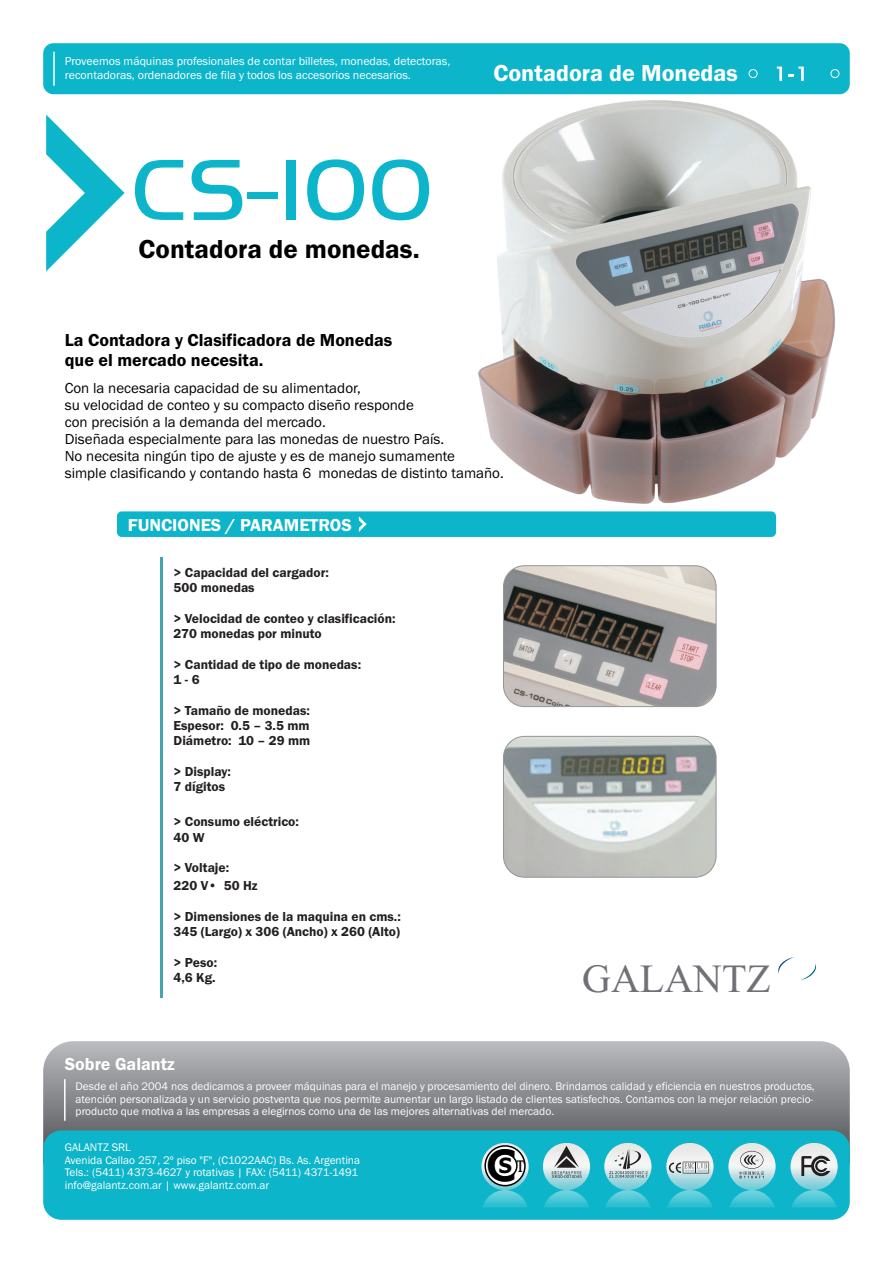
<style>
.page{position:relative;width:893px;height:1263px;background:#fff}
.page>*{position:absolute;margin:0;border:0;box-sizing:border-box;transform-origin:0 0}
.t1{font:90px "Handel Got D Ligh";color:#0cb5ca}
.t2{font:800 43.8px "Futura BT";color:#000}
.t3{font:40.05px "Times New Roman";color:#6f7177}
.t4{font:600 27px "Franklin Gothic";color:#000}
.t5{font:600 24px "Franklin Gothic";color:#fff}
.t6{font:600 18px/20.4px "Franklin Gothic";color:#000}
.t7{font:600 18px "Franklin Gothic";color:#fff}
.t8{font:15px/17px "Franklin Gothic";color:#000}
.t9{font:600 13.5px/15.3px "Franklin Gothic";color:#231f20}
.t10{font:12px/13.6px "Franklin Gothic";color:#fff}
.t11{font:11.4px/12.9px "Franklin Gothic";color:#fff;text-align:justify}
</style>
<div class="page">
<img style="left:477px;top:90px;width:371px;height:424px">
<div style="left:117px;top:511px;width:659px;height:26px;background:#0cb5ca;border-radius:5px"></div>
<svg style="left:359px;top:516px;width:8px;height:16px"></svg>
<svg style="left:46px;top:115px;width:79px;height:156px"></svg>
<div style="left:43px;top:43px;width:807px;height:51px;background:#0cb5ca;border-radius:10px"></div>
<svg style="left:777px;top:67px;width:5px;height:14px"></svg>
<div style="left:749px;top:69px;width:8px;height:9px;border:1px solid #fff;border-radius:50%"></div>
<div style="left:830px;top:69px;width:9px;height:9px;border:1px solid #fff;border-radius:50%"></div>
<hr style="left:53px;top:52px;width:2px;height:34px;background:#fff">
<svg style="left:788px;top:67px;width:16px;height:14px"></svg>
<svg style="left:43px;top:1041px;width:807px;height:149px;background:#919396"></svg>
<div style="left:43px;top:1130px;width:807px;height:90px;background:#0cb5ca;border-radius:18px"></div>
<hr style="left:64px;top:1079px;width:2px;height:42px;background:#fff">
<svg style="left:544px;top:1190px;width:45px;height:17px"></svg>
<svg style="left:543px;top:1143px;width:47px;height:47px"></svg>
<svg style="left:551px;top:1146px;width:31px;height:32px"></svg>
<svg style="left:605px;top:1190px;width:46px;height:17px"></svg>
<svg style="left:604px;top:1143px;width:47px;height:47px"></svg>
<svg style="left:667px;top:1190px;width:46px;height:17px"></svg>
<svg style="left:666px;top:1143px;width:48px;height:47px"></svg>
<svg style="left:729px;top:1190px;width:46px;height:17px"></svg>
<svg style="left:728px;top:1143px;width:48px;height:47px"></svg>
<svg style="left:791px;top:1190px;width:46px;height:17px"></svg>
<svg style="left:790px;top:1143px;width:48px;height:47px"></svg>
<svg style="left:669px;top:1161px;width:40px;height:13px"></svg>
<svg style="left:801px;top:1156px;width:29px;height:20px"></svg>
<svg style="left:739px;top:1151px;width:25px;height:27px"></svg>
<svg style="left:609px;top:1149px;width:38px;height:29px"></svg>
<svg style="left:482px;top:1190px;width:46px;height:17px"></svg>
<svg style="left:481px;top:1143px;width:48px;height:47px"></svg>
<svg style="left:484px;top:1145px;width:42px;height:41px"></svg>
<div style="left:492px;top:1153px;width:26px;height:25px;background:#fff;border:2px solid #000;border-radius:50%"></div>
<hr style="left:160px;top:557px;width:2px;height:440px;background:#44a5ae">
<img style="left:503px;top:566px;width:213px;height:141px;border-radius:21px">
<div style="left:503px;top:565px;width:213px;height:142px;border:1px solid #939598;border-radius:21px"></div>
<img style="left:503px;top:736px;width:213px;height:141px;border-radius:21px">
<div style="left:503px;top:736px;width:213px;height:141px;border:1px solid #939598;border-radius:21px"></div>
<svg style="left:778px;top:957px;width:38px;height:23px"></svg>
<p class="t10" style="left:65px;top:55px;width:387px">Proveemos máquinas profesionales de contar billetes, monedas, detectoras, recontadoras, ordenadores de fila y todos los accesorios necesarios.</p>
<h1 class="t1" style="left:132px;top:146px;width:302px">CS-100</h1>
<h3 class="t4" style="left:139px;top:239px;width:283px">Contadora de monedas.</h3>
<h3 class="t5" style="left:493px;top:64px;width:246px">Contadora de Monedas</h3>
<h3 class="t6" style="left:65px;top:331px;width:329px">La Contadora y Clasificadora de Monedas que el mercado necesita.</h3>
<p class="t8" style="left:65px;top:381px;width:441px">Con la necesaria capacidad de su alimentador,<br>su velocidad de conteo y su compacto diseño responde<br>con precisión a la demanda del mercado.<br>Diseñada especialmente para las monedas de nuestro País.<br>No necesita ningún tipo de ajuste y es de manejo sumamente<br>simple clasificando y contando hasta 6 monedas de distinto tamaño.</p>
<h3 class="t7" style="left:128px;top:518px;width:226px">FUNCIONES / PARAMETROS</h3>
<p class="t9" style="left:174px;top:566px;width:157px">&gt; Capacidad del cargador:<br>500 monedas</p>
<p class="t9" style="left:174px;top:612px;width:224px">&gt; Velocidad de conteo y clasificación:<br>270 monedas por minuto</p>
<p class="t9" style="left:174px;top:658px;width:189px">&gt; Cantidad de tipo de monedas:<br>1 - 6</p>
<p class="t9" style="left:174px;top:703px;width:138px;text-align:justify">&gt; Tamaño de monedas:<br>Espesor: 0.5 – 3.5 mm Diámetro: 10 – 29 mm</p>
<p class="t9" style="left:174px;top:765px;width:59px">&gt; Display:<br>7 dígitos</p>
<p class="t9" style="left:174px;top:815px;width:127px">&gt; Consumo eléctrico:<br>40 W</p>
<p class="t9" style="left:174px;top:860px;width:86px;line-height:17.5px">&gt; Voltaje:<br>220 V• 50 Hz</p>
<p class="t9" style="left:174px;top:909px;width:229px">&gt; Dimensiones de la maquina en cms.:<br>345 (Largo) x 306 (Ancho) x 260 (Alto)</p>
<p class="t9" style="left:174px;top:955px;width:45px">&gt; Peso:<br>4,6 Kg.</p>
<h3 class="t3" style="left:582px;top:964px;width:190px">GALANTZ</h3>
<h3 class="t7" style="left:65px;top:1057px;width:112px">Sobre Galantz</h3>
<p class="t11" style="left:76px;top:1080px;width:741px">Desde el año 2004 nos dedicamos a proveer máquinas para el manejo y procesamiento del dinero. Brindamos calidad y eficiencia en nuestros productos, atención personalizada y un servicio postventa que nos permite aumentar un largo listado de clientes satisfechos. Contamos con la mejor relación precio&shy;producto que motiva a las empresas a elegirnos como una de las mejores alternativas del mercado.</p>
<h2 class="t2" style="left:486px;top:1148px;width:40px">C<sup>S</sup> <sup>T</sup></h2>
<p class="t11" style="left:65px;top:1141px;width:297px;text-align:left">GALANTZ SRL<br>Avenida Callao 257, 2º piso "F", (C1022AAC) Bs. As. Argentina Tels.: (5411) 4373-4627 y rotativas | FAX: (5411) 4371-1491 info@galantz.com.ar | www.galantz.com.ar</p>
</div>
